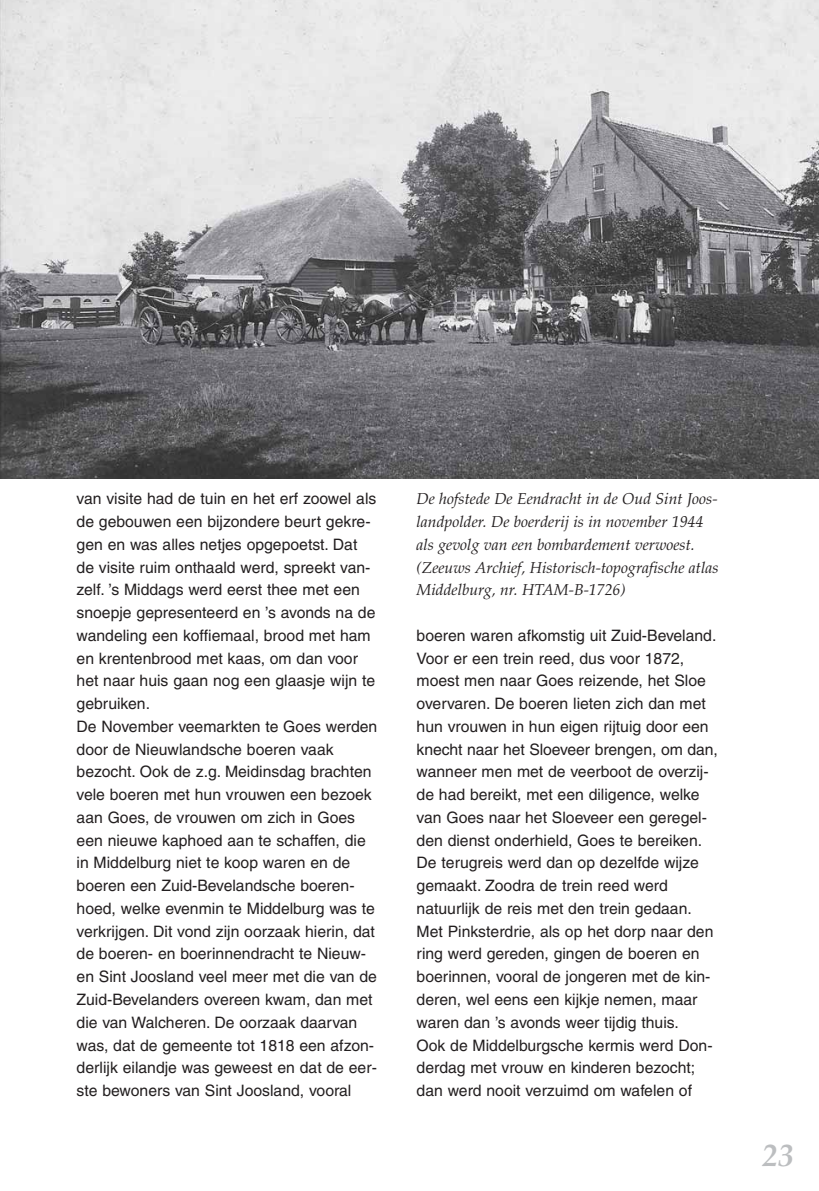
<style>
.page{position:relative;width:819px;height:1191px;background:#fff}
.page>*{position:absolute;margin:0;border:0;box-sizing:border-box;transform-origin:0 0}
.t1{font:italic 700 31.5px "Palatino";color:#bcbec0}
.t2{font:15.75px/22.8px "Helvetica";color:#231f20}
.t3{font:italic 15.75px/22.8px "Palatino";color:#231f20}
</style>
<div class="page">
<img style="left:0;top:0;width:819px;height:479px">
<p class="t2" style="left:77px;top:489px;width:302px">van visite had de tuin en het erf zoowel als de gebouwen een bijzondere beurt gekre&shy;gen en was alles netjes opgepoetst. Dat de visite ruim onthaald werd, spreekt van&shy;zelf. ’s Middags werd eerst thee met een snoepje gepresenteerd en ’s avonds na de wandeling een koffiemaal, brood met ham en krentenbrood met kaas, om dan voor het naar huis gaan nog een glaasje wijn te gebruiken.<br>De November veemarkten te Goes werden door de Nieuwlandsche boeren vaak bezocht. Ook de z.g. Meidinsdag brachten vele boeren met hun vrouwen een bezoek aan Goes, de vrouwen om zich in Goes een nieuwe kaphoed aan te schaffen, die in Middelburg niet te koop waren en de boeren een Zuid-Bevelandsche boeren&shy;hoed, welke evenmin te Middelburg was te verkrijgen. Dit vond zijn oorzaak hierin, dat de boeren- en boerinnendracht te Nieuw&shy;en Sint Joosland veel meer met die van de Zuid-Bevelanders overeen kwam, dan met die van Walcheren. De oorzaak daarvan was, dat de gemeente tot 1818 een afzon&shy;derlijk eilandje was geweest en dat de eer&shy;ste bewoners van Sint Joosland, vooral</p>
<p class="t3" style="left:416px;top:489px;width:303px">De hofstede De Eendracht in de Oud Sint Joos&shy;landpolder. De boerderij is in november 1944 als gevolg van een bombardement verwoest. (Zeeuws Archief, Historisch-topografische atlas Middelburg, nr. HTAM-B-1726)</p>
<p class="t2" style="left:416px;top:625px;width:303px">boeren waren afkomstig uit Zuid-Beveland.<br>Voor er een trein reed, dus voor 1872, moest men naar Goes reizende, het Sloe overvaren. De boeren lieten zich dan met hun vrouwen in hun eigen rijtuig door een knecht naar het Sloeveer brengen, om dan, wanneer men met de veerboot de overzij&shy;de had bereikt, met een diligence, welke van Goes naar het Sloeveer een geregel&shy;den dienst onderhield, Goes te bereiken.<br>De terugreis werd dan op dezelfde wijze gemaakt. Zoodra de trein reed werd natuurlijk de reis met den trein gedaan.<br>Met Pinksterdrie, als op het dorp naar den ring werd gereden, gingen de boeren en boerinnen, vooral de jongeren met de kin&shy;deren, wel eens een kijkje nemen, maar waren dan ’s avonds weer tijdig thuis.<br>Ook de Middelburgsche kermis werd Don&shy;derdag met vrouw en kinderen bezocht; dan werd nooit verzuimd om wafelen of</p>
<h1 class="t1" style="left:762px;top:1143px;width:33px">23</h1>
</div>
